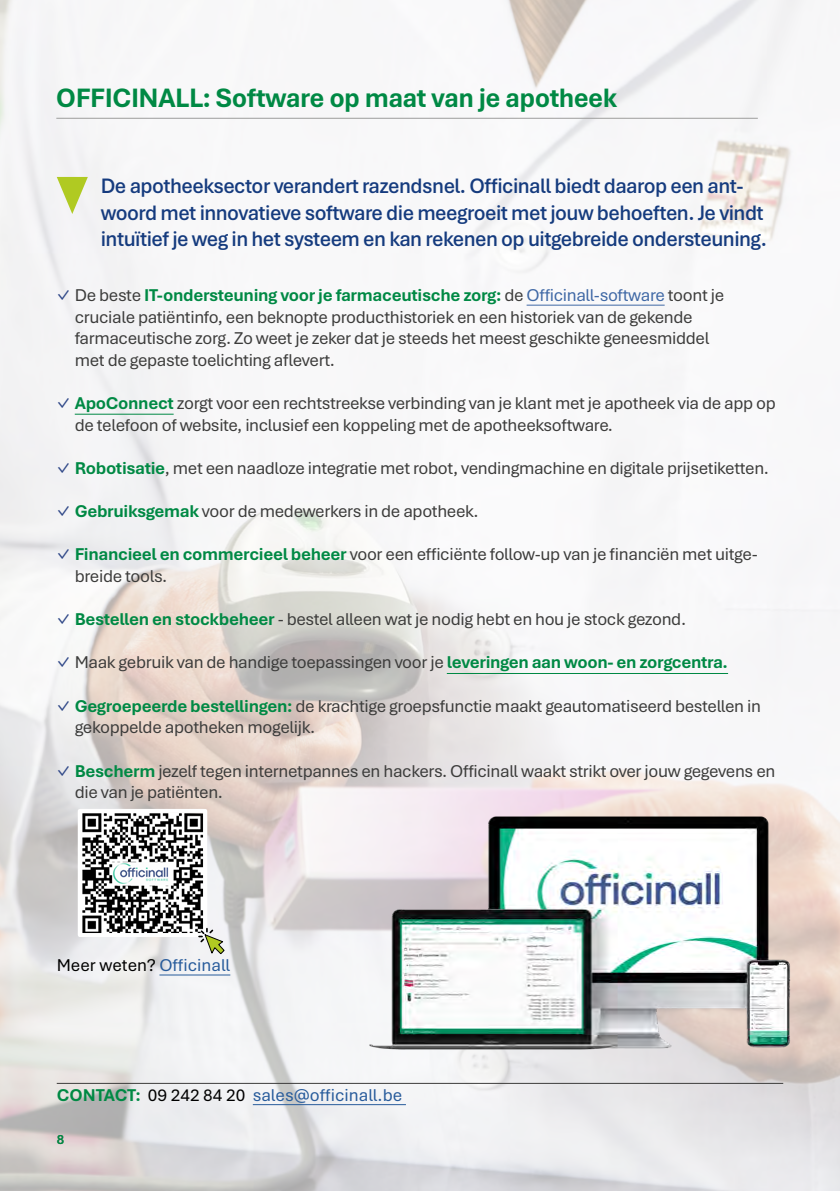
<style>
.page{position:relative;width:840px;height:1191px;background:#fff}
.page>*{position:absolute;margin:0;border:0;box-sizing:border-box;transform-origin:0 0}
.t1{font:700 28px "Aptos Display";color:#008944}
.t2{font:600 22px/26.4px "Aptos";letter-spacing:-.025em;color:#153b7e;scale:.96 1}
.t3{font:18px/21.6px "Aptos";letter-spacing:-.02em;color:#3c3c3b}
.t4{font:18px "Aptos";color:#275b9b}
.t5{font:18px "Aptos";color:#000}
.t6{font:600 14px "Aptos";color:#008944}
.s1{color:#304888}
.s2{font-weight:700;color:#008944}
.s3{color:#3f68a5}
.s4{color:#275b9b}
.s5{color:#000}
</style>
<div class="page">
<img style="left:0;top:0;width:839px;height:1191px">
<hr style="left:57px;top:1083px;width:725px;height:1px;background:#3c3c3b">
<hr style="left:253px;top:1104px;width:153px;height:1px;background:#275b9b">
<img style="left:83px;top:814px;width:119px;height:118px">
<hr style="left:56px;top:118px;width:701px;height:1px;background:#9d9d9c">
<svg style="left:57px;top:177px;width:31px;height:37px"></svg>
<hr style="left:526px;top:305px;width:138px;height:1px;background:#3f68a5">
<hr style="left:75px;top:414px;width:98px;height:1px;background:#008944">
<hr style="left:446px;top:673px;width:281px;height:1px;background:#008944">
<img style="left:361px;top:779px;width:446px;height:297px">
<hr style="left:159px;top:974px;width:71px;height:1px;background:#275b9b">
<div style="left:78px;top:809px;width:129px;height:128px;border:4px solid #fff"></div>
<svg style="left:199px;top:928px;width:26px;height:27px"></svg>
<h1 class="t1" style="left:56px;top:78px;width:562px">OFFICINALL: Software op maat van je apotheek</h1>
<p class="t2" style="left:101px;top:172px;width:695px">De apotheeksector verandert razendsnel. Officinall biedt daarop een ant&shy;woord met innovatieve software die meegroeit met jouw behoeften. Je vindt intuïtief je weg in het systeem en kan rekenen op uitgebreide ondersteuning.</p>
<p class="t3" style="left:75px;top:284px;width:650px;text-indent:-18px"><span class="s1">✓</span> De beste <span class="s2">IT-ondersteuning voor je farmaceutische zorg:</span> de <span class="s3">Officinall-software</span> toont je cruciale patiëntinfo, een beknopte producthistoriek en een historiek van de gekende farmaceutische zorg. Zo weet je zeker dat je steeds het meest geschikte geneesmiddel met de gepaste toelichting aflevert.</p>
<p class="t3" style="left:75px;top:392px;width:702px;text-indent:-18px"><span class="s1">✓</span> <span class="s2">ApoConnect</span> zorgt voor een rechtstreekse verbinding van je klant met je apotheek via de app op de telefoon of website, inclusief een koppeling met de apotheeksoftware.</p>
<p class="t3" style="left:57px;top:456px;width:713px"><span class="s1">✓</span> <span class="s2">Robotisatie</span>, met een naadloze integratie met robot, vendingmachine en digitale prijsetiketten.</p>
<p class="t3" style="left:57px;top:500px;width:423px"><span class="s1">✓</span> <span class="s2">Gebruiksgemak</span> voor de medewerkers in de apotheek.</p>
<p class="t3" style="left:75px;top:543px;width:684px;text-indent:-18px"><span class="s1">✓</span> <span class="s2">Financieel en commercieel beheer</span> voor een efficiënte follow-up van je financiën met uitge&shy;breide tools.</p>
<p class="t3" style="left:57px;top:608px;width:630px"><span class="s1">✓</span> <span class="s2">Bestellen en stockbeheer</span> - bestel alleen wat je nodig hebt en hou je stock gezond.</p>
<p class="t3" style="left:57px;top:651px;width:672px"><span class="s1">✓</span> Maak gebruik van de handige toepassingen voor je <span class="s2">leveringen aan woon- en zorgcentra.</span></p>
<p class="t3" style="left:75px;top:694px;width:687px;text-indent:-18px"><span class="s1">✓</span> <span class="s2">Gegroepeerde bestellingen:</span> de krachtige groepsfunctie maakt geautomatiseerd bestellen in gekoppelde apotheken mogelijk.</p>
<p class="t3" style="left:75px;top:759px;width:701px;text-indent:-18px"><span class="s1">✓</span> <span class="s2">Bescherm</span> jezelf tegen internetpannes en hackers. Officinall waakt strikt over jouw gegevens en die van je patiënten.</p>
<p class="t5" style="left:57px;top:952px;width:175px">Meer weten? <span class="s4">Officinall</span></p>
<p class="t4" style="left:57px;top:1082px;width:347px"><span class="s2">CONTACT:</span> <span class="s5">09 242 84 20</span> sales@officinall.be</p>
<p class="t6" style="left:57px;top:1129px;width:9px">8</p>
</div>
